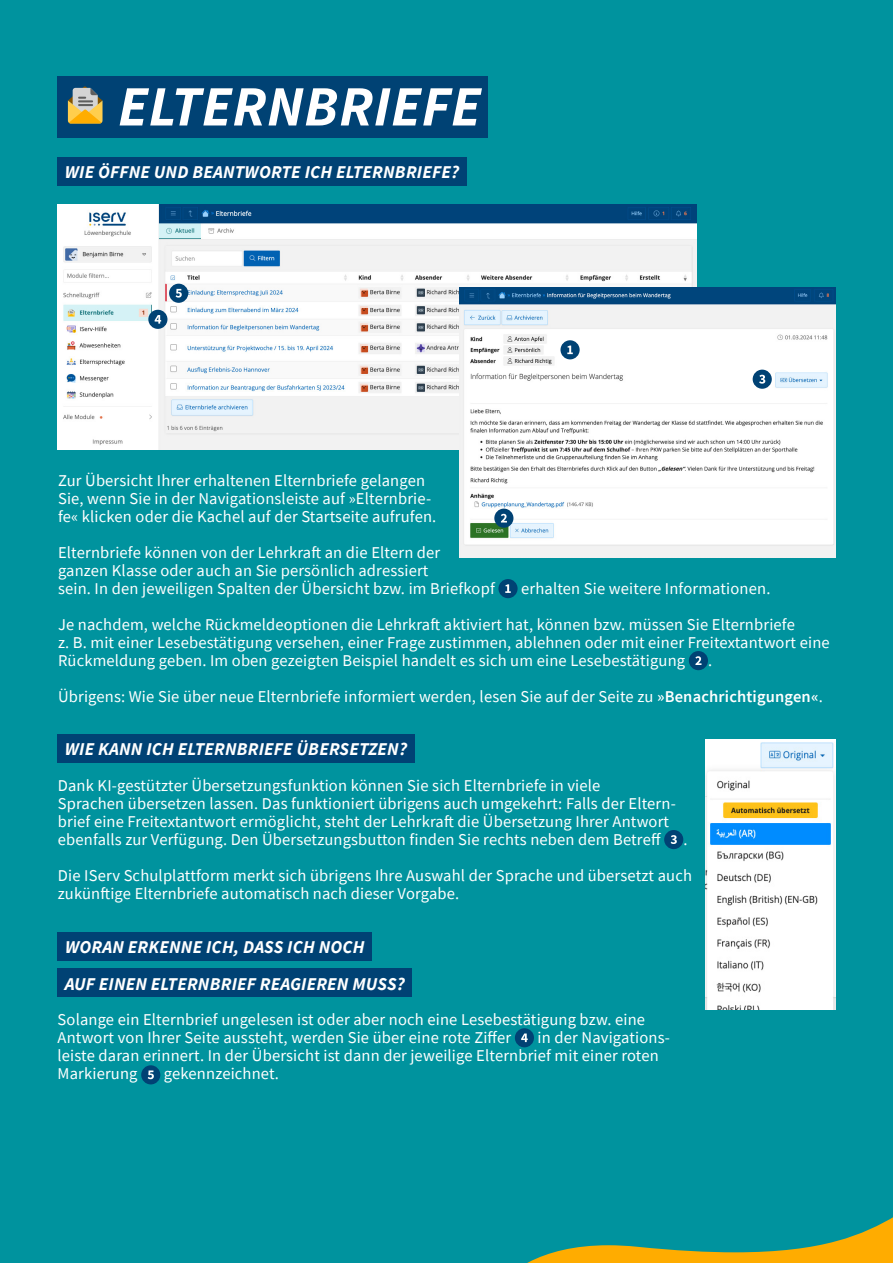
<style>
.page{position:relative;width:893px;height:1263px;background:#00939e}
.page>*{position:absolute;margin:0;border:0;box-sizing:border-box;transform-origin:0 0}
.t1{font:italic 700 57px "Source Sans Pro";letter-spacing:.01em;color:#fff}
.t2{font:italic 700 18px "Source Sans Pro";letter-spacing:.01em;color:#fff}
.t3{font:16.5px/18px "Source Sans Pro";letter-spacing:.01em;color:#fff}
.s1{font-weight:600}
</style>
<div class="page">
<svg style="left:527px;top:1217px;width:366px;height:46px"></svg>
<div style="left:57px;top:77px;width:431px;height:61px;background:#004274"></div>
<svg style="left:68px;top:86px;width:35px;height:37px"></svg>
<div style="left:57px;top:734px;width:357px;height:28px;background:#004274"></div>
<div style="left:57px;top:157px;width:409px;height:29px;background:#004274"></div>
<div style="left:498px;top:579px;width:20px;height:19px;background:#004274;border-radius:50%"></div>
<svg style="left:505px;top:584px;width:6px;height:9px"></svg>
<div style="left:689px;top:651px;width:19px;height:19px;background:#004274;border-radius:50%"></div>
<svg style="left:695px;top:656px;width:6px;height:9px"></svg>
<img style="left:57px;top:205px;width:639px;height:245px">
<img style="left:460px;top:287px;width:376px;height:270px">
<div style="left:753px;top:370px;width:19px;height:19px;background:#004274;border-radius:50%"></div>
<svg style="left:759px;top:375px;width:6px;height:9px"></svg>
<img style="left:705px;top:739px;width:131px;height:270px">
<div style="left:664px;top:830px;width:19px;height:19px;background:#004274;border-radius:50%"></div>
<svg style="left:671px;top:835px;width:6px;height:9px"></svg>
<svg style="left:560px;top:340px;width:20px;height:19px"></svg>
<svg style="left:567px;top:346px;width:6px;height:8px"></svg>
<div style="left:494px;top:509px;width:19px;height:19px;background:#004274;border-radius:50%"></div>
<svg style="left:501px;top:514px;width:6px;height:8px"></svg>
<div style="left:148px;top:310px;width:19px;height:19px;background:#004274;border-radius:50%"></div>
<svg style="left:155px;top:315px;width:6px;height:9px"></svg>
<div style="left:169px;top:284px;width:19px;height:19px;background:#004274;border-radius:50%"></div>
<svg style="left:176px;top:289px;width:6px;height:9px"></svg>
<div style="left:58px;top:932px;width:314px;height:28px;background:#004274"></div>
<div style="left:515px;top:1028px;width:19px;height:19px;background:#004274;border-radius:50%"></div>
<svg style="left:521px;top:1033px;width:7px;height:9px"></svg>
<div style="left:141px;top:1065px;width:19px;height:19px;background:#004274;border-radius:50%"></div>
<svg style="left:148px;top:1070px;width:6px;height:9px"></svg>
<div style="left:57px;top:969px;width:355px;height:28px;background:#004274"></div>
<h1 class="t1" style="left:118px;top:69px;width:364px">ELTERNBRIEFE</h1>
<p class="t2" style="left:65px;top:161px;width:396px">WIE ÖFFNE UND BEANTWORTE ICH ELTERNBRIEFE?</p>
<p class="t3" style="left:58px;top:471px;width:380px">Zur Übersicht Ihrer erhaltenen Elternbriefe gelangen<br>Sie, wenn Sie in der Navigationsleiste auf »Elternbrie&shy;fe« klicken oder die Kachel auf der Startseite aufrufen.</p>
<p class="t3" style="left:58px;top:543px;width:438px">Elternbriefe können von der Lehrkraft an die Eltern der<br>ganzen Klasse oder auch an Sie persönlich adressiert<br>sein. In den jeweiligen Spalten der Übersicht bzw. im Briefkopf</p>
<p class="t3" style="left:58px;top:570px;width:738px;line-height:36px;text-indent:463px">erhalten Sie weitere Informationen.<br>Je nachdem, welche Rückmeldeoptionen die Lehrkraft aktiviert hat, können bzw. müssen Sie Elternbriefe</p>
<p class="t3" style="left:58px;top:633px;width:773px">z. B. mit einer Lesebestätigung versehen, einer Frage zustimmen, ablehnen oder mit einer Freitextantwort eine<br>Rückmeldung geben. Im oben gezeigten Beispiel handelt es sich um eine Lesebestätigung</p>
<p class="t3" style="left:58px;top:642px;width:766px;line-height:36px;text-indent:650px">.<br>Übrigens: Wie Sie über neue Elternbriefe informiert werden, lesen Sie auf der Seite zu <span class="s1">»Benachrichtigungen«</span>.</p>
<p class="t2" style="left:65px;top:737px;width:344px">WIE KANN ICH ELTERNBRIEFE ÜBERSETZEN?</p>
<p class="t3" style="left:58px;top:776px;width:619px">Dank KI-gestützter Übersetzungsfunktion können Sie sich Elternbriefe in viele<br>Sprachen übersetzen lassen. Das funktioniert übrigens auch umgekehrt: Falls der Eltern&shy;brief eine Freitextantwort ermöglicht, steht der Lehrkraft die Übersetzung Ihrer Antwort ebenfalls zur Verfügung. Den Übersetzungsbutton finden Sie rechts neben dem Betreff</p>
<p class="t3" style="left:58px;top:821px;width:636px;line-height:36px;text-align:right">.<br>Die IServ Schulplattform merkt sich übrigens Ihre Auswahl der Sprache und übersetzt auch</p>
<p class="t3" style="left:58px;top:884px;width:403px">zukünftige Elternbriefe automatisch nach dieser Vorgabe.</p>
<p class="t2" style="left:65px;top:935px;width:301px">WORAN ERKENNE ICH, DASS ICH NOCH</p>
<p class="t2" style="left:65px;top:972px;width:341px">AUF EINEN ELTERNBRIEF REAGIEREN MUSS?</p>
<p class="t3" style="left:58px;top:1010px;width:589px">Solange ein Elternbrief ungelesen ist oder aber noch eine Lesebestätigung bzw. eine<br>Antwort von Ihrer Seite aussteht, werden Sie über eine rote Ziffer</p>
<p class="t3" style="left:58px;top:1028px;width:614px;text-indent:480px">in der Navigations&shy;leiste daran erinnert. In der Übersicht ist dann der jeweilige Elternbrief mit einer roten<br>Markierung</p>
<p class="t3" style="left:164px;top:1064px;width:117px">gekennzeichnet.</p>
</div>
